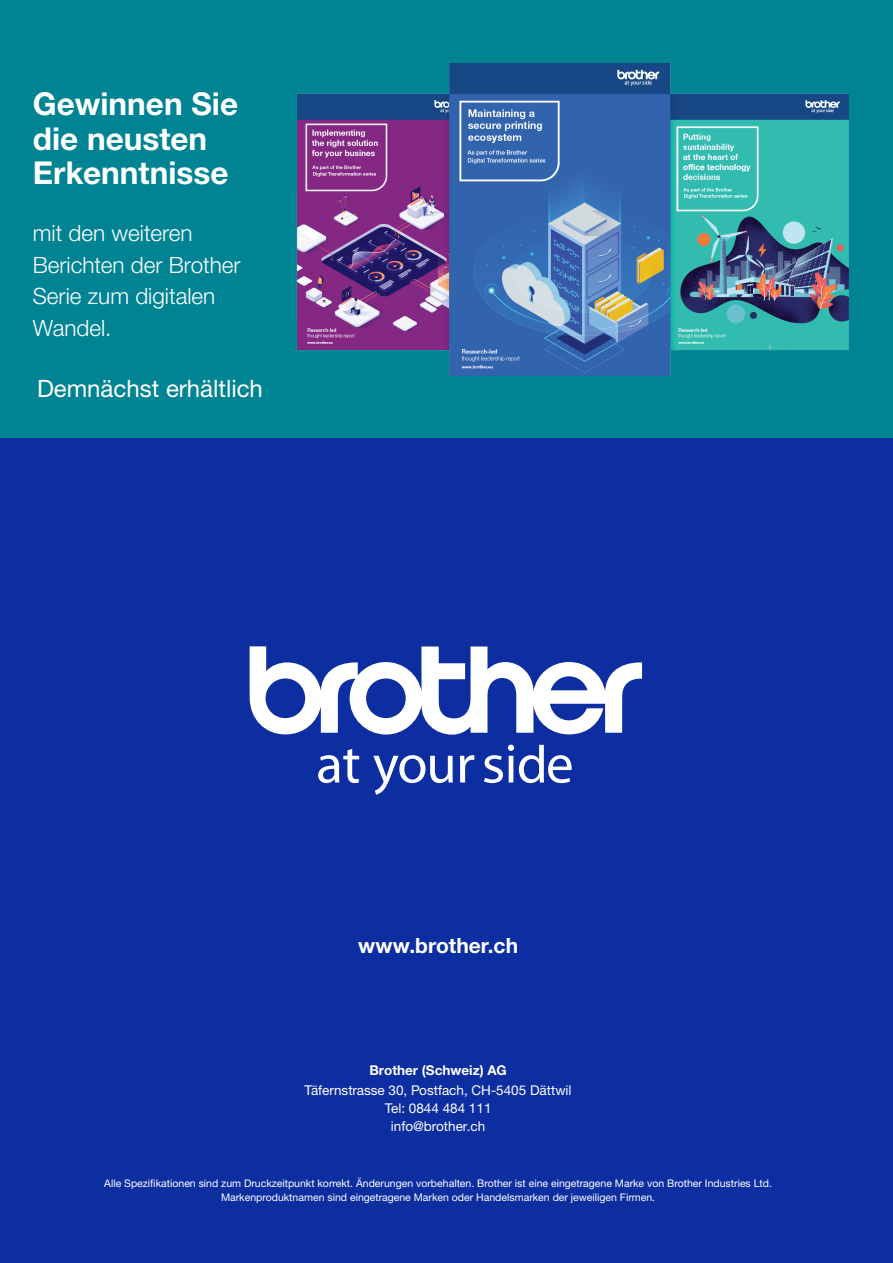
<style>
.page{position:relative;width:893px;height:1263px;background:#fff}
.page>*{position:absolute;margin:0;border:0;box-sizing:border-box;transform-origin:0 0}
.t1{font:700 31.5px/34.5px "Helvetica Neue LTW1 G";color:#fff}
.t2{font:24px "Helvetica Neue LTW1 G";color:#fff}
.t3{font:300 22.5px/31.5px "Helvetica Neue LTW1 G";color:#fff}
.t4{font:700 21px "Helvetica Neue LTW1 G";color:#fff}
.t5{font:13.5px/18px "Helvetica Neue LTW1 G";color:#fff;text-align:center}
.t6{font:700 13.5px "Helvetica Neue LTW1 G";color:#fff}
.t7{font:10.5px/13.5px "Helvetica Neue LTW1 G";color:#fff;text-align:center}
</style>
<div class="page">
<div style="left:0;top:0;width:892px;height:444px;background:#008393"></div>
<div style="left:0;top:438px;width:892px;height:825px;background:#0d2ea0"></div>
<svg style="left:249px;top:646px;width:393px;height:89px"></svg>
<svg style="left:318px;top:749px;width:41px;height:34px"></svg>
<svg style="left:373px;top:755px;width:80px;height:40px"></svg>
<svg style="left:460px;top:755px;width:14px;height:28px"></svg>
<svg style="left:484px;top:745px;width:87px;height:38px"></svg>
<img style="left:296px;top:63px;width:552px;height:312px">
<h1 class="t1" style="left:33px;top:87px;width:207px">Gewinnen Sie die neusten<br>Erkenntnisse</h1>
<h3 class="t3" style="left:33px;top:217px;width:209px">mit den weiteren<br>Berichten der Brother<br>Serie zum digitalen<br>Wandel.</h3>
<h2 class="t2" style="left:37px;top:373px;width:227px">Demnächst erhältlich</h2>
<h3 class="t4" style="left:358px;top:933px;width:161px">www.brother.ch</h3>
<p class="t6" style="left:369px;top:1061px;width:139px">Brother (Schweiz) AG</p>
<p class="t5" style="left:304px;top:1081px;width:268px">Täfernstrasse 30, Postfach, CH-5405 Dättwil<br>Tel: 0844 484 111<br>info@brother.ch</p>
<p class="t7" style="left:104px;top:1177px;width:669px">Alle Spezifikationen sind zum Druckzeitpunkt korrekt. Änderungen vorbehalten. Brother ist eine eingetragene Marke von Brother Industries Ltd.<br>Markenproduktnamen sind eingetragene Marken oder Handelsmarken der jeweiligen Firmen.</p>
</div>
